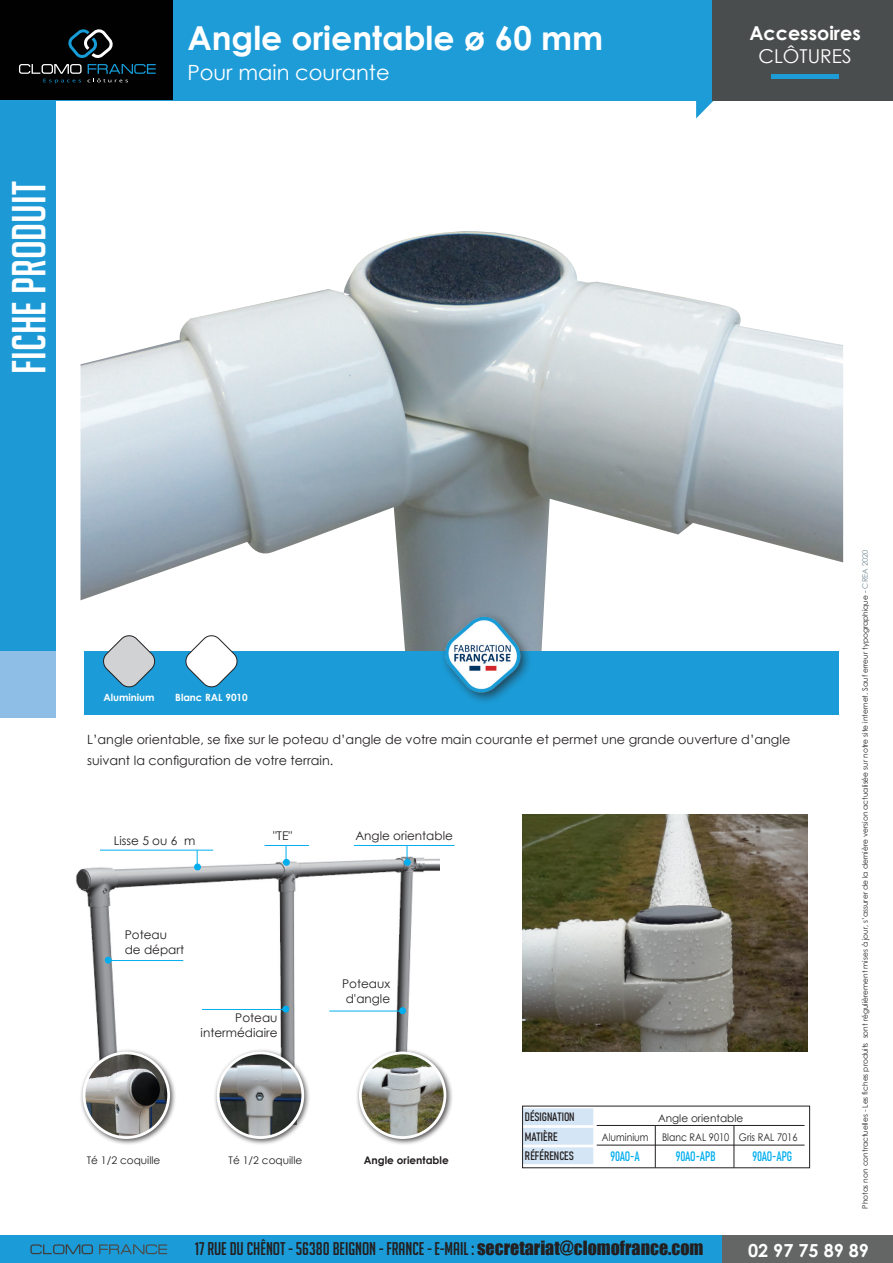
<style>
.page{position:relative;width:893px;height:1263px;background:#fff}
.page>*{position:absolute;margin:0;border:0;box-sizing:border-box;transform-origin:0 0}
.t1{font:46.5px "Big Noodle Titling";color:#fff}
.t2{font:700 33px "Century Gothic";color:#fff}
.t3{font:21px "Century Gothic";color:#fff}
.t4{font:700 19.2px/23px "Century Gothic";color:#fff;text-align:center}
.t5{font:18px "Big Noodle Titling";color:#231f20}
.t6{font:700 18px "Century Gothic";color:#fff}
.t7{font:13.5px "Bahnschrift";letter-spacing:-.01em;color:#00aeef;scale:.9 1}
.t8{font:12.75px/21px "Century Gothic";color:#231f20}
.t9{font:12px/15px "Century Gothic";color:#231f20;text-align:right}
.t10{font:12px "Bahnschrift";color:#231f20}
.t11{font:10.5px "Century Gothic";color:#231f20}
.t12{font:10.5px "Century Gothic";color:#231f20;scale:.88 1}
.t13{font:700 10.5px "Century Gothic";color:#231f20}
.t14{font:700 9.9px "Century Gothic";color:#fff}
.t15{font:7.5px "Century Gothic";color:#231f20}
.s1{font-weight:400}
.s2{color:#738a95}
.s3{font-family:"Impact"}
</style>
<div class="page">
<img style="left:81px;top:231px;width:762px;height:421px">
<img style="left:76px;top:845px;width:363px;height:203px">
<div style="left:356px;top:1048px;width:97px;height:98px;background:#231f20;opacity:.75"></div>
<img style="left:360px;top:1053px;width:85px;height:84px;border-radius:42px">
<div style="left:359px;top:1051px;width:87px;height:88px;border:3px solid #fff;border-radius:50%"></div>
<div style="left:79px;top:1048px;width:98px;height:98px;background:#231f20;opacity:.75"></div>
<img style="left:84px;top:1053px;width:85px;height:84px;border-radius:42px">
<div style="left:83px;top:1051px;width:87px;height:88px;border:3px solid #fff;border-radius:50%"></div>
<div style="left:213px;top:1048px;width:98px;height:98px;background:#231f20;opacity:.75"></div>
<img style="left:218px;top:1053px;width:85px;height:84px;border-radius:42px">
<div style="left:217px;top:1051px;width:87px;height:88px;border:3px solid #fff;border-radius:50%"></div>
<div style="left:282px;top:1006px;width:7px;height:6px;border:2px solid #00aeef;border-radius:50%"></div>
<hr style="left:202px;top:1009px;width:82px;height:1px;background:#00aeef">
<div style="left:105px;top:957px;width:7px;height:6px;border:2px solid #00aeef;border-radius:50%"></div>
<hr style="left:111px;top:960px;width:72px;height:1px;background:#00aeef">
<div style="left:194px;top:863px;width:7px;height:7px;border:2px solid #00aeef;border-radius:50%"></div>
<svg style="left:195px;top:851px;width:5px;height:19px"></svg>
<hr style="left:100px;top:850px;width:113px;height:1px;background:#00aeef">
<div style="left:399px;top:1007px;width:7px;height:7px;border:2px solid #00aeef;border-radius:50%"></div>
<hr style="left:329px;top:1011px;width:74px;height:1px;background:#00aeef">
<div style="left:283px;top:859px;width:7px;height:7px;border:2px solid #00aeef;border-radius:50%"></div>
<svg style="left:284px;top:846px;width:5px;height:19px"></svg>
<div style="left:404px;top:859px;width:7px;height:7px;border:2px solid #00aeef;border-radius:50%"></div>
<svg style="left:405px;top:846px;width:5px;height:19px"></svg>
<hr style="left:265px;top:845px;width:44px;height:1px;background:#00aeef">
<hr style="left:354px;top:845px;width:100px;height:1px;background:#00aeef">
<img style="left:522px;top:814px;width:286px;height:237px">
<div style="left:0;top:97px;width:55px;height:618px;background:#1d99d6"></div>
<div style="left:85px;top:652px;width:754px;height:63px;background:#1b9cd8"></div>
<svg style="left:102px;top:634px;width:54px;height:54px"></svg>
<svg style="left:185px;top:634px;width:53px;height:54px"></svg>
<div style="left:0;top:0;width:893px;height:101px;background:#1d9cd8"></div>
<div style="left:712px;top:0;width:181px;height:101px;background:#4a4d4d"></div>
<div style="left:0;top:0;width:172px;height:100px;background:#010101"></div>
<svg style="left:19px;top:29px;width:137px;height:54px"></svg>
<svg style="left:696px;top:101px;width:17px;height:17px"></svg>
<div style="left:0;top:652px;width:55px;height:66px;background:#8ebde5"></div>
<div style="left:0;top:1235px;width:893px;height:28px;background:#1b9cd8"></div>
<svg style="left:30px;top:1244px;width:137px;height:10px"></svg>
<div style="left:723px;top:1235px;width:170px;height:28px;background:#646565"></div>
<div style="left:523px;top:1108px;width:70px;height:17px;background:#d4e5f5"></div>
<div style="left:523px;top:1128px;width:70px;height:17px;background:#d4e5f5"></div>
<div style="left:523px;top:1147px;width:70px;height:17px;background:#d4e5f5"></div>
<hr style="left:597px;top:1125px;width:207px;height:1px;background:#231f20">
<hr style="left:597px;top:1145px;width:207px;height:1px;background:#231f20">
<hr style="left:655px;top:1126px;width:1px;height:41px;background:#231f20">
<hr style="left:734px;top:1126px;width:1px;height:41px;background:#231f20">
<hr style="left:771px;top:74px;width:68px;height:4px;background:#1d9cd8">
<div style="left:439px;top:611px;width:94px;height:94px;background:#231f20;opacity:.75"></div>
<img style="left:436px;top:615px;width:86px;height:79px">
<p class="t1" style="left:4px;top:374px;width:194px;rotate:-90deg">FICHE PRODUIT</p>
<p class="t1" style="left:4px;top:428px;width:194px;rotate:-90deg">FICHE PRODUIT</p>
<p class="t2" style="left:187px;top:13px;width:417px">Angle orientable ø 60 mm</p>
<p class="t3" style="left:187px;top:58px;width:204px">Pour main courante</p>
<p class="t4" style="left:749px;top:20px;width:113px">Accessoires<br><span class="s1">CLÔTURES</span></p>
<p class="t14" style="left:103px;top:690px;width:53px">Aluminium</p>
<p class="t14" style="left:175px;top:689px;width:74px">Blanc RAL 9010</p>
<p class="t8" style="left:87px;top:729px;width:705px">L’angle orientable, se fixe sur le poteau d’angle de votre main courante et permet une grande ouverture d’angle suivant la configuration de votre terrain.</p>
<p class="t9" style="left:114px;top:833px;width:83px">Lisse 5 ou 6 m</p>
<p class="t9" style="left:125px;top:927px;width:61px;text-align:left">Poteau de départ</p>
<p class="t9" style="left:273px;top:828px;width:20px">"TE"</p>
<p class="t9" style="left:355px;top:828px;width:99px">Angle orientable</p>
<p class="t9" style="left:342px;top:976px;width:50px;text-align:center">Poteaux d'angle</p>
<p class="t9" style="left:201px;top:1009px;width:78px">Poteau intermédiaire</p>
<p class="t11" style="left:87px;top:1152px;width:75px">Té 1/2 coquille</p>
<p class="t11" style="left:229px;top:1152px;width:75px">Té 1/2 coquille</p>
<p class="t13" style="left:364px;top:1152px;width:87px">Angle orientable</p>
<p class="t10" style="left:525px;top:1108px;width:51px">DÉSIGNATION</p>
<p class="t10" style="left:525px;top:1127px;width:34px">MATIÈRE</p>
<p class="t10" style="left:525px;top:1147px;width:50px">RÉFÉRENCES</p>
<p class="t11" style="left:658px;top:1110px;width:87px">Angle orientable</p>
<p class="t12" style="left:602px;top:1130px;width:54px">Aluminium</p>
<p class="t12" style="left:662px;top:1130px;width:155px">Blanc RAL 9010 Gris RAL 7016</p>
<p class="t7" style="left:611px;top:1146px;width:34px">90AO-A</p>
<p class="t7" style="left:676px;top:1146px;width:45px">90AO-APB</p>
<p class="t7" style="left:752px;top:1146px;width:46px">90AO-APG</p>
<p class="t15" style="left:860px;top:1209px;width:661px;rotate:-90deg">Photos non contractuelles - Les fiches produits sont régulièrement mises à jour, s’assurer de la dernière version actualisée sur notre site internet. Sauf erreur typographique - <span class="s2">CREA 2020</span></p>
<p class="t5" style="left:195px;top:1239px;width:510px">17 RUE DU CHÊNOT - 56380 BEIGNON - FRANCE - E-MAIL : <span class="s3">secretariat@clomofrance.com</span></p>
<p class="t6" style="left:748px;top:1237px;width:122px">02 97 75 89 89</p>
</div>
